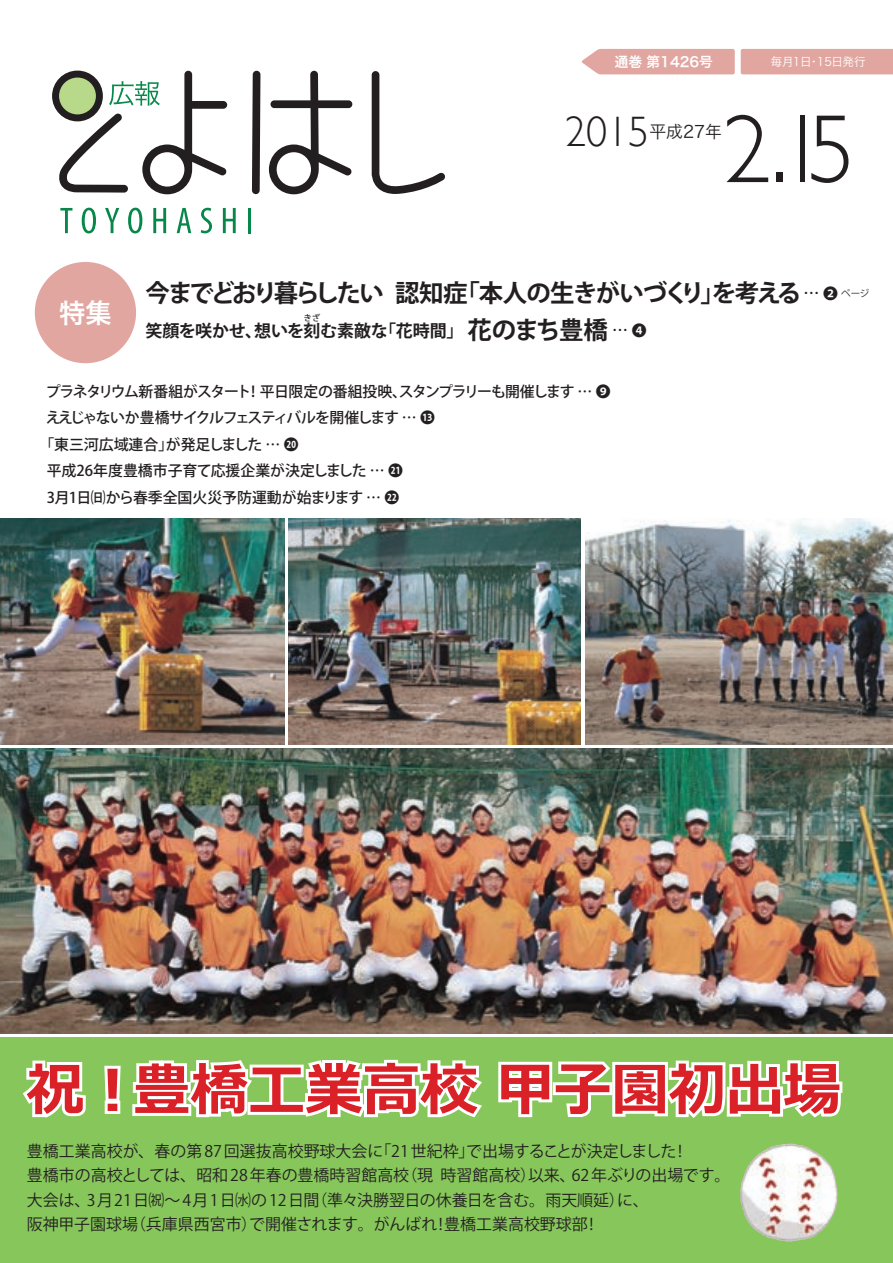
<style>
.page{position:relative;width:893px;height:1263px;background:#fff}
.page>*{position:absolute;margin:0;border:0;box-sizing:border-box;transform-origin:0 0}
.t1{font:300 97.35px "Gill Sans";color:#231f20}
.t2{font:700 57.45px "Meiryo";color:#da2128}
.t3{font:300 42.45px "Gill Sans";color:#231f20}
.t4{font:26.55px "Hira Kaku Pro W6";color:#fff}
.t5{font:700 24.45px "Koz Go Pro";letter-spacing:-.08em;color:#231f20}
.t6{font:700 16.95px "Koz Go Pro";letter-spacing:-.015em;color:#231f20}
.t7{font:16.95px "Hira Kaku Pro W3";color:#231f20}
.t8{font:15.9px/24.5px "Koz Go Pro";color:#231f20}
.t9{font:500 14.85px "Koz Go Pro";letter-spacing:-.08em;color:#231f20}
.t10{font:500 14.85px "Koz Go Pro";color:#231f20}
.t11{font:13.8px "Hira Kaku Pro W6";color:#fff}
.t12{font:11.7px "Hira Kaku Pro W3";letter-spacing:-.045em;color:#fff}
.t13{font:700 8.55px "Koz Go Pro";color:#231f20}
.s1{font-weight:500;font-size:15.9px}
.s2{font-weight:500;font-size:14.85px}
.s3{font-size:24.45px}
</style>
<div class="page">
<div style="left:35px;top:262px;width:101px;height:101px;background:#e2a6a1;border-radius:50%"></div>
<div style="left:581px;top:49px;width:312px;height:25px;background:#e2a6a1"></div>
<svg style="left:60px;top:208px;width:12px;height:25px"></svg>
<svg style="left:82px;top:208px;width:14px;height:25px"></svg>
<svg style="left:105px;top:208px;width:14px;height:25px"></svg>
<svg style="left:128px;top:208px;width:14px;height:25px"></svg>
<svg style="left:153px;top:208px;width:13px;height:25px"></svg>
<svg style="left:177px;top:208px;width:14px;height:25px"></svg>
<svg style="left:201px;top:208px;width:11px;height:25px"></svg>
<svg style="left:223px;top:208px;width:13px;height:25px"></svg>
<hr style="left:248px;top:208px;width:3px;height:25px;background:#078749">
<div style="left:52px;top:71px;width:51px;height:50px;border:7px solid #231f20;border-radius:50%"></div>
<svg style="left:252px;top:71px;width:8px;height:123px"></svg>
<svg style="left:269px;top:71px;width:83px;height:123px"></svg>
<svg style="left:372px;top:71px;width:73px;height:123px"></svg>
<svg style="left:58px;top:71px;width:169px;height:123px"></svg>
<div style="left:0;top:1037px;width:893px;height:226px;background:#86c65a"></div>
<img style="left:0;top:519px;width:284px;height:225px">
<img style="left:586px;top:519px;width:307px;height:225px">
<img style="left:288px;top:519px;width:292px;height:225px">
<img style="left:0;top:748px;width:893px;height:285px">
<img style="left:740px;top:1144px;width:50px;height:80px">
<svg style="left:22px;top:1060px;width:64px;height:58px"></svg>
<svg style="left:104px;top:1059px;width:378px;height:59px"></svg>
<svg style="left:498px;top:1060px;width:345px;height:58px"></svg>
<p class="t11" style="left:615px;top:49px;width:100px">通巻 第1426号</p>
<p class="t12" style="left:771px;top:51px;width:96px">毎月1日・15日発行</p>
<h3 class="t3" style="left:565px;top:108px;width:86px">2015</h3>
<p class="t7" style="left:649px;top:117px;width:74px">平成27年</p>
<h1 class="t1" style="left:723px;top:94px;width:134px">2.15</h1>
<h3 class="t4" style="left:59px;top:289px;width:54px">特集</h3>
<h3 class="t5" style="left:146px;top:277px;width:725px">今までどおり暮らしたい認知症「本人の生きがいづくり」を考える <span class="s1">…</span> <span class="s2">❷</span> <sup>ページ</sup></h3>
<p class="t6" style="left:146px;top:319px;width:502px">笑顔を咲かせ、想いを刻む素敵な「花時間」<span class="s3">花のまち豊橋</span> <span class="s1">…</span> <span class="s2">❹</span></p>
<p class="t13" style="left:303px;top:312px;width:19px">きざ</p>
<p class="t9" style="left:46px;top:382px;width:566px">プラネタリウム新番組がスタート！ 平日限定の番組投映、スタンプラリーも開催します … ❾</p>
<p class="t9" style="left:46px;top:408px;width:391px">ええじゃないか豊橋サイクルフェスティバルを開催します … ⓭</p>
<p class="t10" style="left:40px;top:435px;width:260px">「東三河広域連合」が発足しました … ⓴</p>
<p class="t10" style="left:47px;top:461px;width:339px">平成26年度豊橋市子育て応援企業が決定しました …</p>
<p class="t10" style="left:47px;top:488px;width:336px">3月1日㈰から春季全国火災予防運動が始まります …</p>
<h2 class="t2" style="left:26px;top:1050px;width:816px">祝！豊橋工業高校 甲子園初出場</h2>
<p class="t8" style="left:27px;top:1139px;width:705px">豊橋工業高校が、春の第 87 回選抜高校野球大会に「21 世紀枠」で出場することが決定しました！<br>豊橋市の高校としては、昭和 28 年春の豊橋時習館高校（現 時習館高校）以来、62 年ぶりの出場です。大会は、3月21日㈷～ 4月1日㈬の 12日間（準々決勝翌日の休養日を含む。雨天順延）に、<br>阪神甲子園球場（兵庫県西宮市）で開催されます。がんばれ！豊橋工業高校野球部！</p>
</div>
